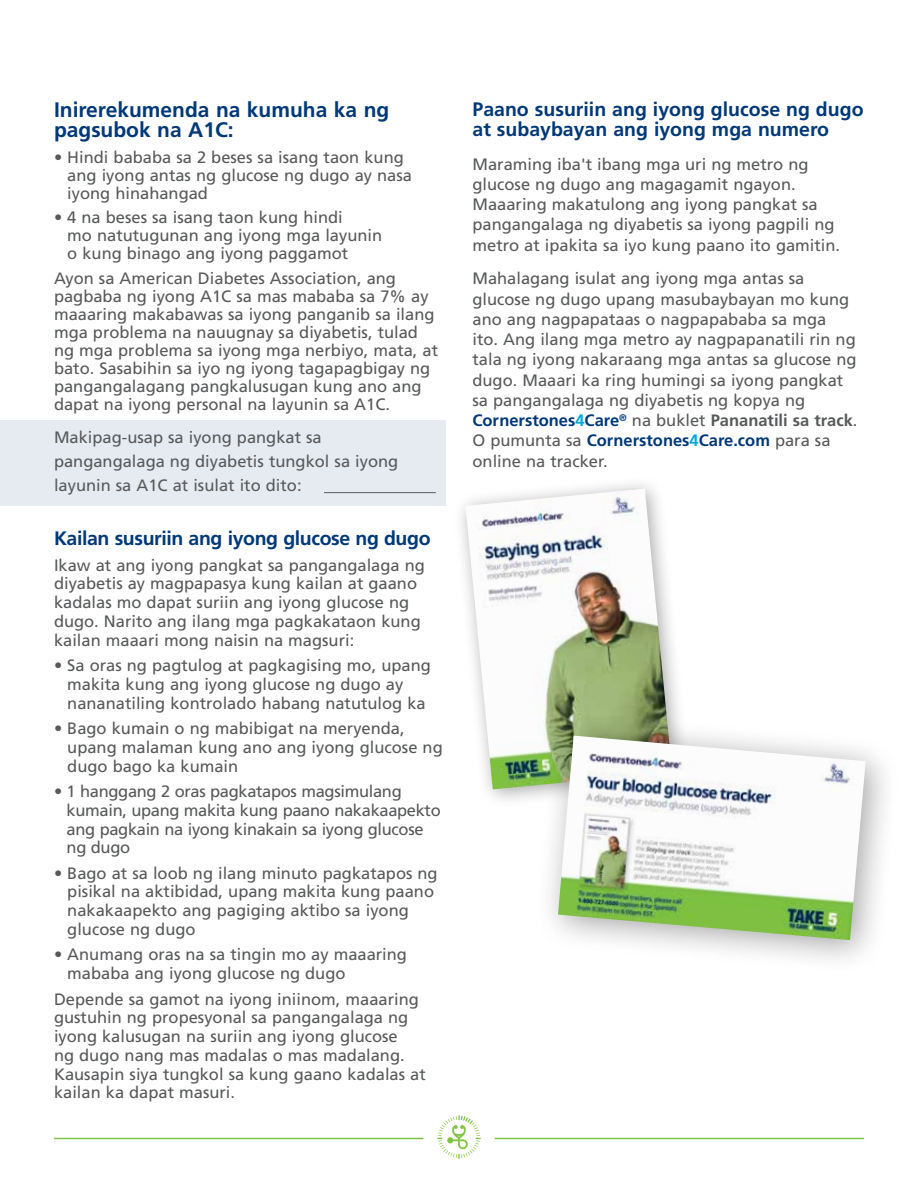
<style>
.page{position:relative;width:918px;height:1188px;background:#fff}
.page>*{position:absolute;margin:0;border:0;box-sizing:border-box;transform-origin:0 0}
.t1{font:700 21px/20.2px "Frutiger LT Std";color:#003878}
.t2{font:700 19.5px/20.2px "Frutiger LT Std";color:#003878}
.t3{font:700 19.5px "Frutiger LT Std";letter-spacing:-.02em;color:#003878}
.t4{font:16.5px/18.8px "Frutiger LT Std";color:#58595b}
.t5{font:16.5px/18.8px "Frutiger LT Std";letter-spacing:-.02em;color:#58595b}
.s1{font-weight:700;color:#003878}
.s2{font-weight:700;color:#00a6de}
.s3{font-weight:700}
</style>
<div class="page">
<div style="left:452px;top:475px;width:239px;height:334px;background:#000;opacity:.35"></div>
<img style="left:465px;top:489px;width:207px;height:300px">
<hr style="left:54px;top:1138px;width:369px;height:1px;background:#80c342">
<hr style="left:495px;top:1138px;width:369px;height:1px;background:#80c342">
<svg style="left:437px;top:1115px;width:44px;height:44px"></svg>
<div style="left:535px;top:712px;width:364px;height:262px;background:#000;opacity:.35"></div>
<img style="left:558px;top:736px;width:308px;height:204px">
<div style="left:0;top:420px;width:446px;height:85px;background:#e6ebf1"></div>
<hr style="left:324px;top:492px;width:112px;height:1px;background:#58595b">
<p class="t1" style="left:54px;top:100px;width:337px">Inirerekumenda na kumuha ka ng pagsubok na A1C:</p>
<p class="t4" style="left:67px;top:148px;width:346px;line-height:18px;text-indent:-13px">• Hindi bababa sa 2 beses sa isang taon kung ang iyong antas ng glucose ng dugo ay nasa iyong hinahangad</p>
<p class="t4" style="left:67px;top:209px;width:316px;line-height:18px;text-indent:-13px">• 4 na beses sa isang taon kung hindi<br>mo natutugunan ang iyong mga layunin o kung binago ang iyong paggamot</p>
<p class="t4" style="left:54px;top:269px;width:386px;line-height:18px">Ayon sa American Diabetes Association, ang pagbaba ng iyong A1C sa mas mababa sa 7% ay maaaring makabawas sa iyong panganib sa ilang mga problema na nauugnay sa diyabetis, tulad ng mga problema sa iyong mga nerbiyo, mata, at bato. Sasabihin sa iyo ng iyong tagapagbigay ng pangangalagang pangkalusugan kung ano ang dapat na iyong personal na layunin sa A1C.</p>
<p class="t4" style="left:54px;top:425px;width:346px;line-height:24px">Makipag-usap sa iyong pangkat sa pangangalaga ng diyabetis tungkol sa iyong layunin sa A1C at isulat ito dito:</p>
<p class="t3" style="left:54px;top:527px;width:378px">Kailan susuriin ang iyong glucose ng dugo</p>
<p class="t4" style="left:54px;top:556px;width:372px">Ikaw at ang iyong pangkat sa pangangalaga ng diyabetis ay magpapasya kung kailan at gaano kadalas mo dapat suriin ang iyong glucose ng dugo. Narito ang ilang mga pagkakataon kung kailan maaari mong naisin na magsuri:</p>
<p class="t4" style="left:67px;top:656px;width:365px;text-indent:-13px">• Sa oras ng pagtulog at pagkagising mo, upang makita kung ang iyong glucose ng dugo ay nananatiling kontrolado habang natutulog ka</p>
<p class="t4" style="left:67px;top:719px;width:377px;text-indent:-13px">• Bago kumain o ng mabibigat na meryenda, upang malaman kung ano ang iyong glucose ng dugo bago ka kumain</p>
<p class="t5" style="left:67px;top:782px;width:376px;text-indent:-13px">• 1 hanggang 2 oras pagkatapos magsimulang kumain, upang makita kung paano nakakaapekto ang pagkain na iyong kinakain sa iyong glucose ng dugo</p>
<p class="t4" style="left:67px;top:864px;width:372px;text-indent:-13px">• Bago at sa loob ng ilang minuto pagkatapos ng pisikal na aktibidad, upang makita kung paano nakakaapekto ang pagiging aktibo sa iyong glucose ng dugo</p>
<p class="t4" style="left:67px;top:945px;width:341px;text-indent:-13px">• Anumang oras na sa tingin mo ay maaaring mababa ang iyong glucose ng dugo</p>
<p class="t4" style="left:54px;top:990px;width:373px">Depende sa gamot na iyong iniinom, maaaring gustuhin ng propesyonal sa pangangalaga ng iyong kalusugan na suriin ang iyong glucose<br>ng dugo nang mas madalas o mas madalang.<br>Kausapin siya tungkol sa kung gaano kadalas at kailan ka dapat masuri.</p>
<p class="t2" style="left:472px;top:99px;width:393px">Paano susuriin ang iyong glucose ng dugo at subaybayan ang iyong mga numero</p>
<p class="t4" style="left:472px;top:154px;width:369px;line-height:20.2px">Maraming iba't ibang mga uri ng metro ng glucose ng dugo ang magagamit ngayon.<br>Maaaring makatulong ang iyong pangkat sa pangangalaga ng diyabetis sa iyong pagpili ng metro at ipakita sa iyo kung paano ito gamitin.</p>
<p class="t4" style="left:472px;top:269px;width:387px;line-height:20.2px">Mahalagang isulat ang iyong mga antas sa glucose ng dugo upang masubaybayan mo kung ano ang nagpapataas o nagpapababa sa mga<br>ito. Ang ilang mga metro ay nagpapanatili rin ng tala ng iyong nakaraang mga antas sa glucose ng dugo. Maaari ka ring humingi sa iyong pangkat sa pangangalaga ng diyabetis ng kopya ng <span class="s1">Cornerstones</span><span class="s2">4</span><span class="s1">Care</span><sup>®</sup> na buklet <span class="s3">Pananatili sa track</span>.<br>O pumunta sa <span class="s1">Cornerstones</span><span class="s2">4</span><span class="s1">Care.com</span> para sa online na tracker.</p>
</div>
